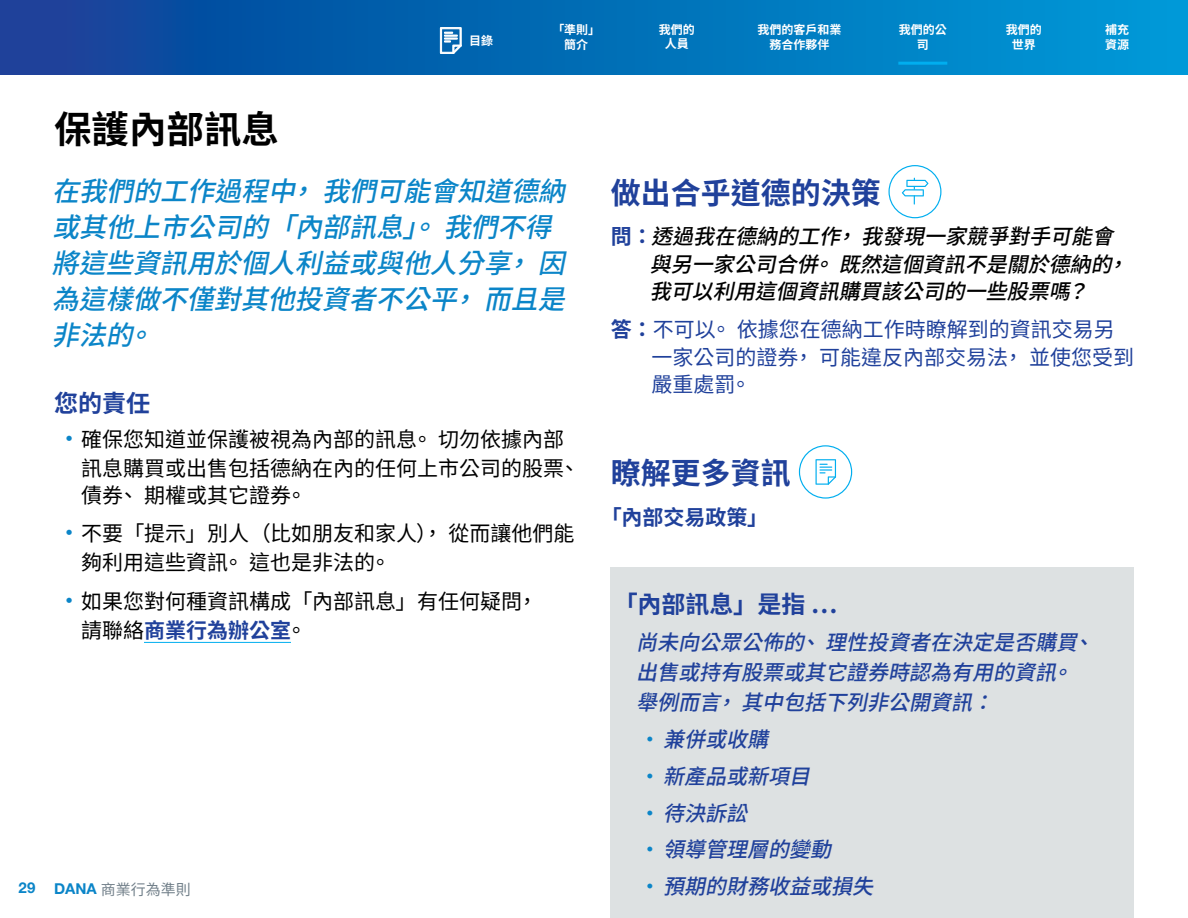
<style>
.page{position:relative;width:1188px;height:918px;background:#fff}
.page>*{position:absolute;margin:0;border:0;box-sizing:border-box;transform-origin:0 0}
.t1{font:700 37.5px "Source Han Sans TW";color:#000}
.t2{font:700 30px "Source Han Sans TW";color:#20419b}
.t3{font:italic 500 27px/36px "Source Han Sans TW";color:#0b85c8}
.t4{font:700 24px "Source Han Sans TW";color:#20419b}
.t5{font:21px/29.2px "Source Han Sans TW";color:#000}
.t6{font:italic 500 21px/30px "Source Han Sans TW";color:#20419b}
.t7{font:italic 500 21px/27px "Source Han Sans TW";color:#000}
.t8{font:21px/27px "Source Han Sans TW";color:#20419b}
.t9{font:700 21px "Source Han Sans TW";color:#20419b}
.t10{font:700 15px "Helvetica Neue LT Pro";color:#0b85c8}
.t11{font:700 12px/14.4px "Source Han Sans TW";color:#fff;text-align:center}
.s1{font-weight:700;font-style:normal;color:#20419b}
.s2{font-weight:700}
.s3{font-size:25.5px;color:#0b85c8}
.s4{font-weight:700;color:#20419b}
.s5{font-style:normal;color:#0b85c8}
.s6{font-family:"Source Han Sans TW";font-weight:400;color:#72808a}
</style>
<div class="page">
<svg style="left:0;top:0;width:1188px;height:75px;background:#036cb6"></svg>
<hr style="left:898px;top:62px;width:49px;height:3px;background:#00aeef">
<svg style="left:440px;top:27px;width:22px;height:27px"></svg>
<hr style="left:144px;top:642px;width:147px;height:1px;background:#00aeef">
<div style="left:611px;top:567px;width:523px;height:72px;background:#dde1e2"></div>
<div style="left:611px;top:620px;width:523px;height:129px;background:#dde1e2"></div>
<div style="left:611px;top:717px;width:523px;height:68px;background:#dde1e2"></div>
<div style="left:611px;top:754px;width:523px;height:68px;background:#dde1e2"></div>
<div style="left:611px;top:790px;width:523px;height:69px;background:#dde1e2"></div>
<div style="left:611px;top:827px;width:523px;height:69px;background:#dde1e2"></div>
<div style="left:611px;top:864px;width:523px;height:54px;background:#dde1e2"></div>
<svg style="left:888px;top:165px;width:53px;height:53px"></svg>
<svg style="left:799px;top:445px;width:53px;height:54px"></svg>
<p class="t11" style="left:659px;top:23px;width:37px">我們的人員</p>
<p class="t11" style="left:757px;top:23px;width:85px">我們的客戶和業務合作夥伴</p>
<p class="t11" style="left:899px;top:23px;width:49px">我們的公司</p>
<p class="t11" style="left:1006px;top:23px;width:37px">我們的世界</p>
<p class="t11" style="left:1105px;top:23px;width:25px">補充</p>
<p class="t11" style="left:552px;top:23px;width:49px">「準則」簡介</p>
<p class="t11" style="left:469px;top:34px;width:25px">目錄</p>
<p class="t11" style="left:1105px;top:37px;width:25px">資源</p>
<h1 class="t1" style="left:54px;top:108px;width:226px">保護內部訊息</h1>
<p class="t3" style="left:52px;top:173px;width:529px">在我們的工作過程中，我們可能會知道德納或其他上市公司的「內部訊息」。我們不得將這些資訊用於個人利益或與他人分享，因為這樣做不僅對其他投資者不公平，而且是非法的。</p>
<h2 class="t2" style="left:611px;top:176px;width:271px">做出合乎道德的決策</h2>
<p class="t7" style="left:650px;top:224px;width:491px;text-indent:-39px"><span class="s1">問：</span>透過我在德納的工作，我發現一家競爭對手可能會與另一家公司合併。既然這個資訊不是關於德納的，我可以利用這個資訊購買該公司的一些股票嗎？</p>
<p class="t8" style="left:651px;top:317px;width:484px;text-indent:-41px"><span class="s2">答：</span>不可以。依據您在德納工作時瞭解到的資訊交易另一家公司的證券，可能違反內部交易法，並使您受到嚴重處罰。</p>
<p class="t4" style="left:54px;top:389px;width:97px">您的責任</p>
<p class="t5" style="left:81px;top:425px;width:500px;text-indent:-25px"><span class="s3">•</span> 確保您知道並保護被視為內部的訊息。切勿依據內部訊息購買或出售包括德納在內的任何上市公司的股票、</p>
<p class="t5" style="left:81px;top:481px;width:227px">債券、期權或其它證券。</p>
<p class="t5" style="left:81px;top:519px;width:495px;text-indent:-25px"><span class="s3">•</span> 不要「提示」別人（比如朋友和家人），從而讓他們能夠利用這些資訊。這也是非法的。</p>
<p class="t5" style="left:81px;top:587px;width:458px;text-indent:-25px"><span class="s3">•</span> 如果您對何種資訊構成「內部訊息」有任何疑問，請聯絡<span class="s4">商業行為辦公室</span>。</p>
<p class="t4" style="left:614px;top:591px;width:226px">「內部訊息」是指 …</p>
<h2 class="t2" style="left:611px;top:456px;width:182px">瞭解更多資訊</h2>
<p class="t9" style="left:601px;top:505px;width:169px">「內部交易政策」</p>
<p class="t6" style="left:636px;top:628px;width:470px">尚未向公眾公佈的、理性投資者在決定是否購買、出售或持有股票或其它證券時認為有用的資訊。舉例而言，其中包括下列非公開資訊：</p>
<p class="t6" style="left:639px;top:725px;width:142px"><span class="s5">•</span> 兼併或收購</p>
<p class="t6" style="left:639px;top:762px;width:184px"><span class="s5">•</span> 新產品或新項目</p>
<p class="t6" style="left:639px;top:798px;width:121px"><span class="s5">•</span> 待決訴訟</p>
<p class="t6" style="left:639px;top:835px;width:205px"><span class="s5">•</span> 領導管理層的變動</p>
<p class="t6" style="left:639px;top:872px;width:247px"><span class="s5">•</span> 預期的財務收益或損失</p>
<p class="t10" style="left:19px;top:880px;width:174px">29 DANA <span class="s6">商業行為準則</span></p>
</div>
